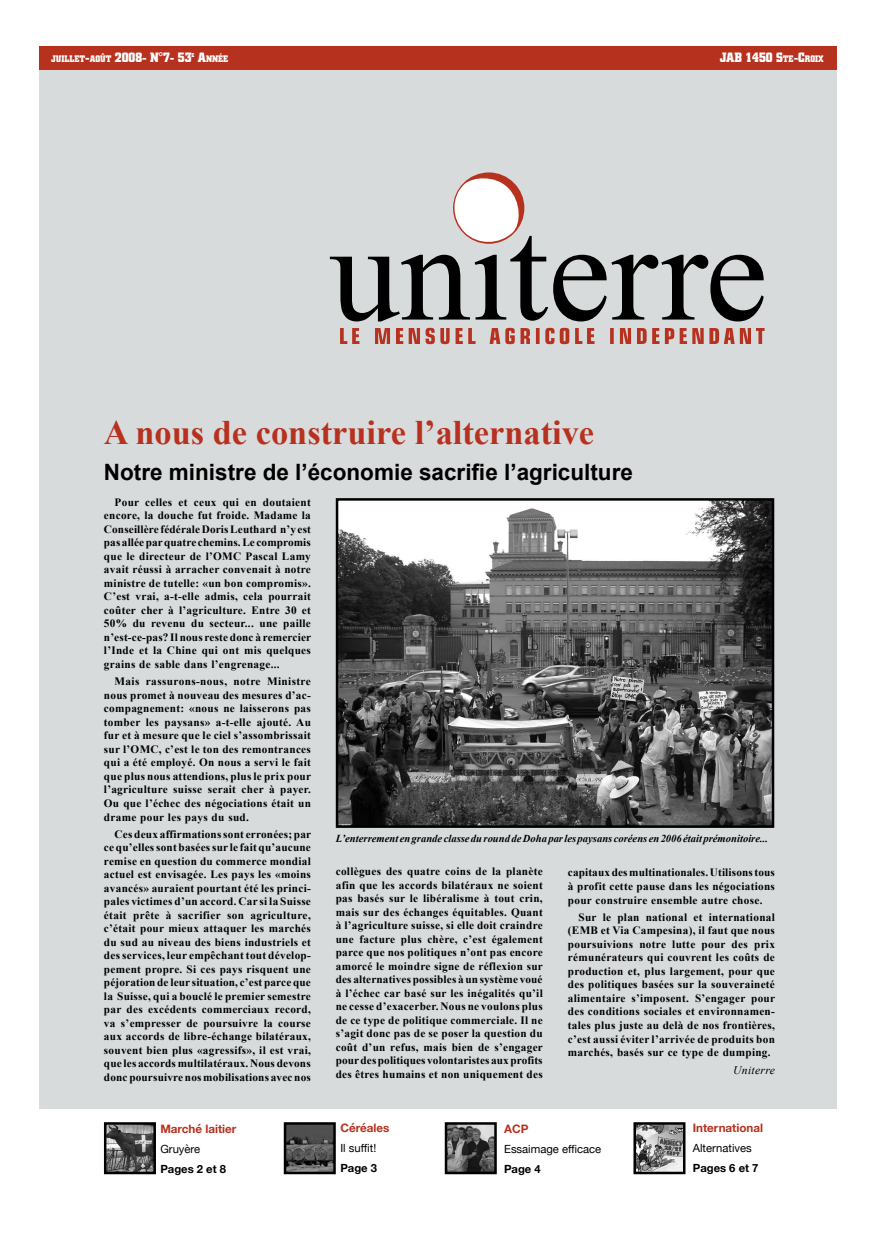
<style>
.page{position:relative;width:886px;height:1241px;background:#fff}
.page>*{position:absolute;margin:0;border:0;box-sizing:border-box;transform-origin:0 0}
.t1{font:700 34.38px "Times New Roman";color:#b7311f}
.t2{font:700 22.5px "Arial";color:#000}
.t3{font:700 13.75px "Square Slabserif 711 BT";color:#fff;scale:.9 1}
.t4{font:700 11.62px "Helvetica Neue";color:#b7311f}
.t5{font:italic 11.62px "Times New Roman";letter-spacing:.025em;color:#000}
.t6{font:700 11.25px/13.5px "Times New Roman";letter-spacing:.025em;color:#000;text-align:justify}
.t7{font:11.25px "Helvetica Neue";color:#000}
.t8{font:700 11.25px "Helvetica Neue";color:#000}
.t9{font:italic 700 10.62px "Times New Roman";color:#000}
.t10{font:700 9.62px "Square Slabserif 711 BT";color:#fff;scale:.9 1}
.t11{font:700 5.62px "Square Slabserif 711 BT";color:#fff;scale:.9 1}
.s1{font-size:9.62px}
.s2{font-size:13.75px}
</style>
<div class="page">
<div style="left:39px;top:46px;width:797px;height:1089px;background:#d8dbdc"></div>
<div style="left:39px;top:1108px;width:816px;height:109px;background:#fff"></div>
<div style="left:39px;top:46px;width:797px;height:24px;background:#b7311f"></div>
<svg style="left:330px;top:174px;width:434px;height:147px"></svg>
<svg style="left:340px;top:328px;width:424px;height:16px"></svg>
<img style="left:339px;top:501px;width:432px;height:323px">
<div style="left:336px;top:498px;width:438px;height:329px;border:2px solid #000"></div>
<img style="left:107px;top:1124px;width:46px;height:46px">
<div style="left:104px;top:1121px;width:52px;height:52px;border:2px solid #000"></div>
<img style="left:287px;top:1124px;width:46px;height:46px">
<div style="left:284px;top:1121px;width:52px;height:52px;border:2px solid #000"></div>
<img style="left:636px;top:1124px;width:46px;height:46px">
<div style="left:633px;top:1121px;width:52px;height:52px;border:2px solid #000"></div>
<img style="left:448px;top:1124px;width:46px;height:46px">
<div style="left:445px;top:1121px;width:52px;height:52px;border:2px solid #000"></div>
<p class="t3" style="left:51px;top:49px;width:157px"><span class="s1">JUILLET</span>-<span class="s1">AOÛT</span> 2008- N°7- 53</p>
<p class="t11" style="left:191px;top:52px;width:5px">E</p>
<p class="t10" style="left:198px;top:53px;width:35px"><span class="s2">A</span>NNÉE</p>
<p class="t3" style="left:720px;top:49px;width:117px">JAB 1450 S<span class="s1">TE</span>-C<span class="s1">ROIX</span></p>
<h1 class="t1" style="left:104px;top:408px;width:492px">A nous de construire l’alternative</h1>
<h2 class="t2" style="left:104px;top:457px;width:530px">Notre ministre de l’économie sacrifie l’agriculture</h2>
<p class="t6" style="left:104px;top:495px;width:209px;text-indent:11px">Pour celles et ceux qui en doutaient encore, la douche fut froide. Madame la Conseillère fédérale Doris Leuthard n’y est pas allée par quatre chemins. Le compromis que le directeur de l’OMC Pascal Lamy avait réussi à arracher convenait à notre ministre de tutelle: «un bon compromis».<br>C’est vrai, a-t-elle admis, cela pourrait coûter cher à l’agriculture. Entre 30 et 50% du revenu du secteur... une paille n’est-ce-pas? Il nous reste donc à remercier l’Inde et la Chine qui ont mis quelques grains de sable dans l’engrenage...</p>
<p class="t6" style="left:104px;top:674px;width:209px;text-indent:11px">Mais rassurons-nous, notre Ministre nous promet à nouveau des mesures d’ac&shy;compagnement: «nous ne laisserons pas tomber les paysans» a-t-elle ajouté. Au fur et à mesure que le ciel s’assombrissait sur l’OMC, c’est le ton des remontrances qui a été employé. On nous a servi le fait que plus nous attendions, plus le prix pour l’agriculture suisse serait cher à payer.<br>Ou que l’échec des négociations était un drame pour les pays du sud.</p>
<p class="t6" style="left:104px;top:826px;width:209px;text-indent:11px">Ces deux affirmations sont erronées; par ce qu’elles sont basées sur le fait qu’aucune remise en question du commerce mondial actuel est envisagée. Les pays les «moins avancés» auraient pourtant été les princi&shy;pales victimes d’un accord. Car si la Suisse était prête à sacrifier son agriculture, c’était pour mieux attaquer les marchés du sud au niveau des biens industriels et des services, leur empêchant tout dévelop&shy;pement propre. Si ces pays risquent une péjoration de leur situation, c’est parce que la Suisse, qui a bouclé le premier semestre par des excédents commerciaux record, va s’empresser de poursuivre la course aux accords de libre-échange bilatéraux, souvent bien plus «agressifs», il est vrai, que les accords multilatéraux. Nous devons donc poursuivre nos mobilisations avec nos</p>
<p class="t4" style="left:160px;top:1119px;width:77px">Marché laitier</p>
<p class="t7" style="left:160px;top:1140px;width:41px">Gruyère</p>
<p class="t8" style="left:160px;top:1159px;width:67px">Pages 2 et 8</p>
<p class="t9" style="left:336px;top:831px;width:434px">L’enterrement en grande classe du round de Doha par les paysans coréens en 2006 était prémonitoire...</p>
<p class="t6" style="left:336px;top:864px;width:209px">collègues des quatre coins de la planète afin que les accords bilatéraux ne soient pas basés sur le libéralisme à tout crin, mais sur des échanges équitables. Quant à l’agriculture suisse, si elle doit craindre une facture plus chère, c’est également parce que nos politiques n’ont pas encore amorcé le moindre signe de réflexion sur des alternatives possibles à un système voué à l’échec car basé sur les inégalités qu’il ne cesse d’exacerber. Nous ne voulons plus de ce type de politique commerciale. Il ne s’agit donc pas de se poser la question du coût d’un refus, mais bien de s’engager pour des politiques volontaristes aux profits des êtres humains et non uniquement des</p>
<p class="t6" style="left:568px;top:865px;width:208px">capitaux des multinationales. Utilisons tous à profit cette pause dans les négociations pour construire ensemble autre chose.</p>
<p class="t6" style="left:568px;top:910px;width:209px;text-indent:11px">Sur le plan national et international (EMB et Via Campesina), il faut que nous poursuivions notre lutte pour des prix rémunérateurs qui couvrent les coûts de production et, plus largement, pour que des politiques basées sur la souveraineté alimentaire s’imposent. S’engager pour des conditions sociales et environnamen&shy;tales plus juste au delà de nos frontières, c’est aussi éviter l’arrivée de produits bon marchés, basés sur ce type de dumping.</p>
<p class="t5" style="left:733px;top:1061px;width:43px">Uniterre</p>
<p class="t4" style="left:340px;top:1118px;width:51px">Céréales</p>
<p class="t7" style="left:340px;top:1139px;width:37px">Il suffit!</p>
<p class="t8" style="left:340px;top:1158px;width:38px">Page 3</p>
<p class="t4" style="left:504px;top:1119px;width:26px">ACP</p>
<p class="t7" style="left:504px;top:1140px;width:99px">Essaimage efficace</p>
<p class="t8" style="left:504px;top:1159px;width:38px">Page 4</p>
<p class="t4" style="left:693px;top:1118px;width:72px">International</p>
<p class="t7" style="left:693px;top:1139px;width:60px">Alternatives</p>
<p class="t8" style="left:693px;top:1158px;width:67px">Pages 6 et 7</p>
</div>
